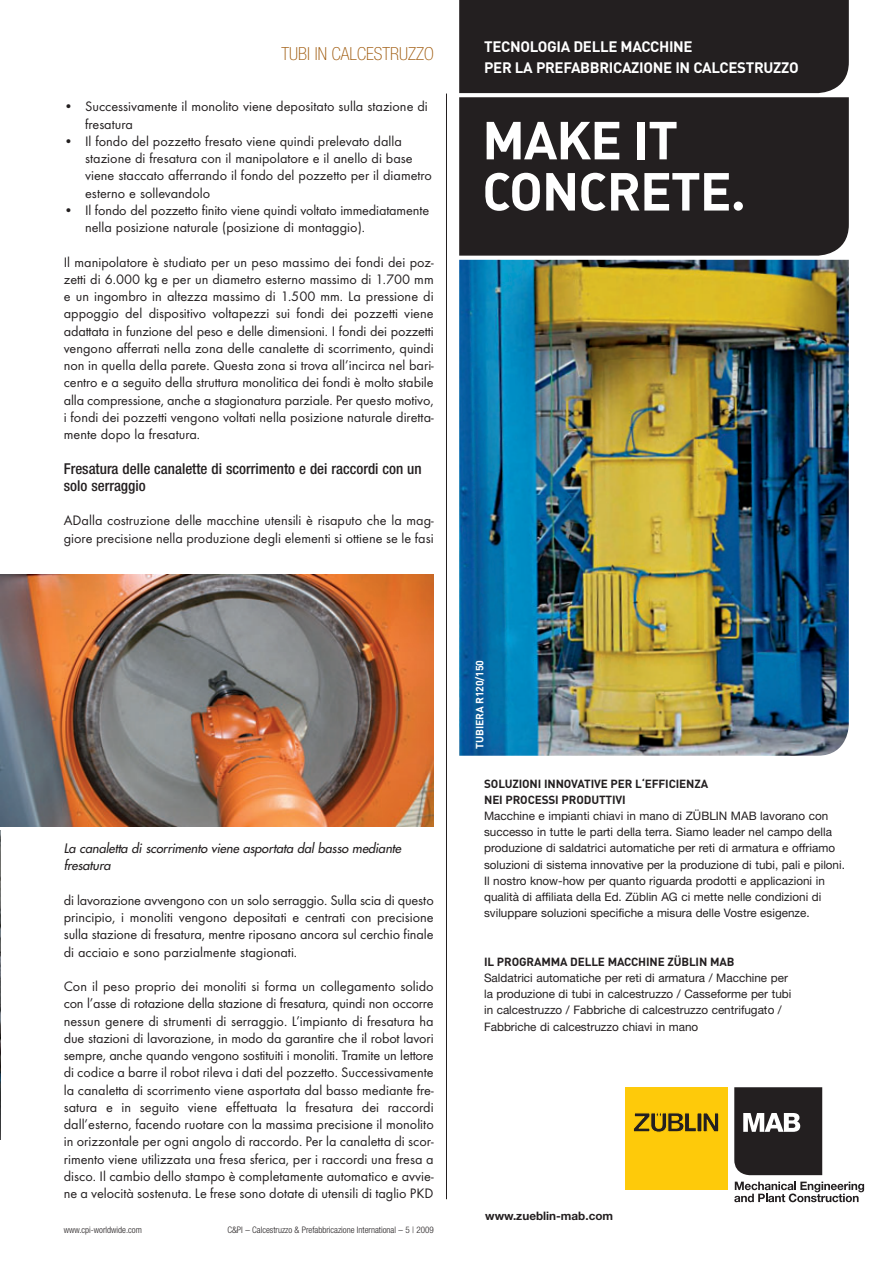
<style>
.page{position:relative;width:893px;height:1263px;background:#fff}
.page>*{position:absolute;margin:0;border:0;box-sizing:border-box;transform-origin:0 0}
.t1{font:700 52.65px/51.2px "DIN Pro";letter-spacing:-.02em;color:#fff}
.t2{font:100 condensed 18px "Helvetica Neue";color:#9c5506}
.t3{font:500 condensed 15px/17.2px "Helvetica Neue";color:#231f20}
.t4{font:700 15px/21px "DIN Pro";letter-spacing:-.02em;color:#fff}
.t5{font:14.25px/17.2px "Futura T";color:#231f20}
.t6{font:italic 12.75px/17.2px "Futura";color:#231f20}
.t7{font:11.7px/16.2px "Helvetica Neue LT Pro";color:#231f20}
.t8{font:700 11.7px/16.2px "DIN Pro";letter-spacing:-.01em;color:#231f20}
.t9{font:700 11.7px "Helvetica Neue LT Pro";color:#231f20}
.t10{font:700 10.5px "DIN Pro";letter-spacing:-.01em;color:#fff}
.t11{font:300 condensed 9px "Helvetica Neue";color:#231f20}
</style>
<div class="page">
<img style="left:0;top:830px;width:1px;height:309px">
<img style="left:1px;top:574px;width:433px;height:253px">
<hr style="left:446px;top:94px;width:1px;height:1105px;background:#231f20">
<div style="left:625px;top:1087px;width:103px;height:103px;background:#feca0a"></div>
<div style="left:697px;top:1113px;width:5px;height:19px;background:#231f20"></div>
<svg style="left:703px;top:1113px;width:16px;height:19px"></svg>
<svg style="left:633px;top:1113px;width:63px;height:20px"></svg>
<svg style="left:734px;top:1087px;width:88px;height:88px;background:#3a3637"></svg>
<svg style="left:734px;top:1181px;width:130px;height:21px"></svg>
<img style="left:459px;top:260px;width:390px;height:496px">
<div style="left:459px;top:97px;width:390px;height:159px;background:#231f20"></div>
<div style="left:459px;top:0;width:390px;height:93px;background:#231f20"></div>
<p class="t2" style="left:281px;top:47px;width:154px">TUBI IN CALCESTRUZZO</p>
<p class="t5" style="left:85px;top:99px;width:344px;text-indent:-21px">• Successivamente il monolito viene depositato sulla stazione di fresatura</p>
<p class="t5" style="left:85px;top:134px;width:348px;text-indent:-21px">• Il fondo del pozzetto fresato viene quindi prelevato dalla stazione di fresatura con il manipolatore e il anello di base viene staccato afferrando il fondo del pozzetto per il diametro esterno e sollevandolo</p>
<p class="t5" style="left:85px;top:203px;width:346px;text-indent:-21px">• Il fondo del pozzetto finito viene quindi voltato immediatamente nella posizione naturale (posizione di montaggio).</p>
<p class="t5" style="left:64px;top:254px;width:372px;text-align:justify">Il manipolatore è studiato per un peso massimo dei fondi dei poz&shy;zetti di 6.000 kg e per un diametro esterno massimo di 1.700 mm e un ingombro in altezza massimo di 1.500 mm. La pressione di appoggio del dispositivo voltapezzi sui fondi dei pozzetti viene adattata in funzione del peso e delle dimensioni. I fondi dei pozzetti vengono afferrati nella zona delle canalette di scorrimento, quindi non in quella della parete. Questa zona si trova all’incirca nel bari&shy;centro e a seguito della struttura monolitica dei fondi è molto stabile alla compressione, anche a stagionatura parziale. Per questo motivo, i fondi dei pozzetti vengono voltati nella posizione naturale diretta&shy;mente dopo la fresatura.</p>
<p class="t3" style="left:64px;top:461px;width:359px">Fresatura delle canalette di scorrimento e dei raccordi con un solo serraggio</p>
<p class="t5" style="left:64px;top:513px;width:371px">ADalla costruzione delle macchine utensili è risaputo che la mag&shy;giore precisione nella produzione degli elementi si ottiene se le fasi</p>
<p class="t4" style="left:484px;top:37px;width:316px">TECNOLOGIA DELLE MACCHINE<br>PER LA PREFABBRICAZIONE IN CALCESTRUZZO</p>
<h1 class="t1" style="left:482px;top:116px;width:265px">MAKE IT<br>CONCRETE.</h1>
<p class="t6" style="left:64px;top:841px;width:341px">La canaletta di scorrimento viene asportata dal basso mediante fresatura</p>
<p class="t5" style="left:64px;top:893px;width:371px;text-align:justify">di lavorazione avvengono con un solo serraggio. Sulla scia di questo principio, i monoliti vengono depositati e centrati con precisione sulla stazione di fresatura, mentre riposano ancora sul cerchio finale di acciaio e sono parzialmente stagionati.</p>
<p class="t5" style="left:64px;top:979px;width:371px;text-align:justify">Con il peso proprio dei monoliti si forma un collegamento solido con l’asse di rotazione della stazione di fresatura, quindi non occorre nessun genere di strumenti di serraggio. L’impianto di fresatura ha due stazioni di lavorazione, in modo da garantire che il robot lavori sempre, anche quando vengono sostituiti i monoliti. Tramite un lettore di codice a barre il robot rileva i dati del pozzetto. Successivamente la canaletta di scorrimento viene asportata dal basso mediante fre&shy;satura e in seguito viene effettuata la fresatura dei raccordi dall’esterno, facendo ruotare con la massima precisione il monolito in orizzontale per ogni angolo di raccordo. Per la canaletta di scor&shy;rimento viene utilizzata una fresa sferica, per i raccordi una fresa a disco. Il cambio dello stampo è completamente automatico e avvie&shy;ne a velocità sostenuta. Le frese sono dotate di utensili di taglio PKD</p>
<p class="t11" style="left:64px;top:1226px;width:80px">www.cpi-worldwide.com</p>
<p class="t11" style="left:227px;top:1226px;width:208px">C&amp;PI – Calcestruzzo &amp; Prefabbricazione International – 5 | 2009</p>
<p class="t10" style="left:474px;top:749px;width:90px;rotate:-90deg">TUBIERA R120/150</p>
<p class="t8" style="left:484px;top:775px;width:225px">SOLUZIONI INNOVATIVE PER L‘EFFICIENZA<br>NEI PROCESSI PRODUTTIVI</p>
<p class="t7" style="left:484px;top:809px;width:362px">Macchine e impianti chiavi in mano di ZÜBLIN MAB lavorano con successo in tutte le parti della terra. Siamo leader nel campo della produzione di saldatrici automatiche per reti di armatura e offriamo soluzioni di sistema innovative per la produzione di tubi, pali e piloni.<br>Il nostro know-how per quanto riguarda prodotti e applicazioni in qualità di affiliata della Ed. Züblin AG ci mette nelle condizioni di sviluppare soluzioni specifiche a misura delle Vostre esigenze.</p>
<p class="t8" style="left:484px;top:954px;width:252px">IL PROGRAMMA DELLE MACCHINE ZÜBLIN MAB</p>
<p class="t7" style="left:484px;top:971px;width:309px">Saldatrici automatiche per reti di armatura / Macchine per la produzione di tubi in calcestruzzo / Casseforme per tubi in calcestruzzo / Fabbriche di calcestruzzo centrifugato / Fabbriche di calcestruzzo chiavi in mano</p>
<p class="t9" style="left:485px;top:1209px;width:129px">www.zueblin-mab.com</p>
</div>
